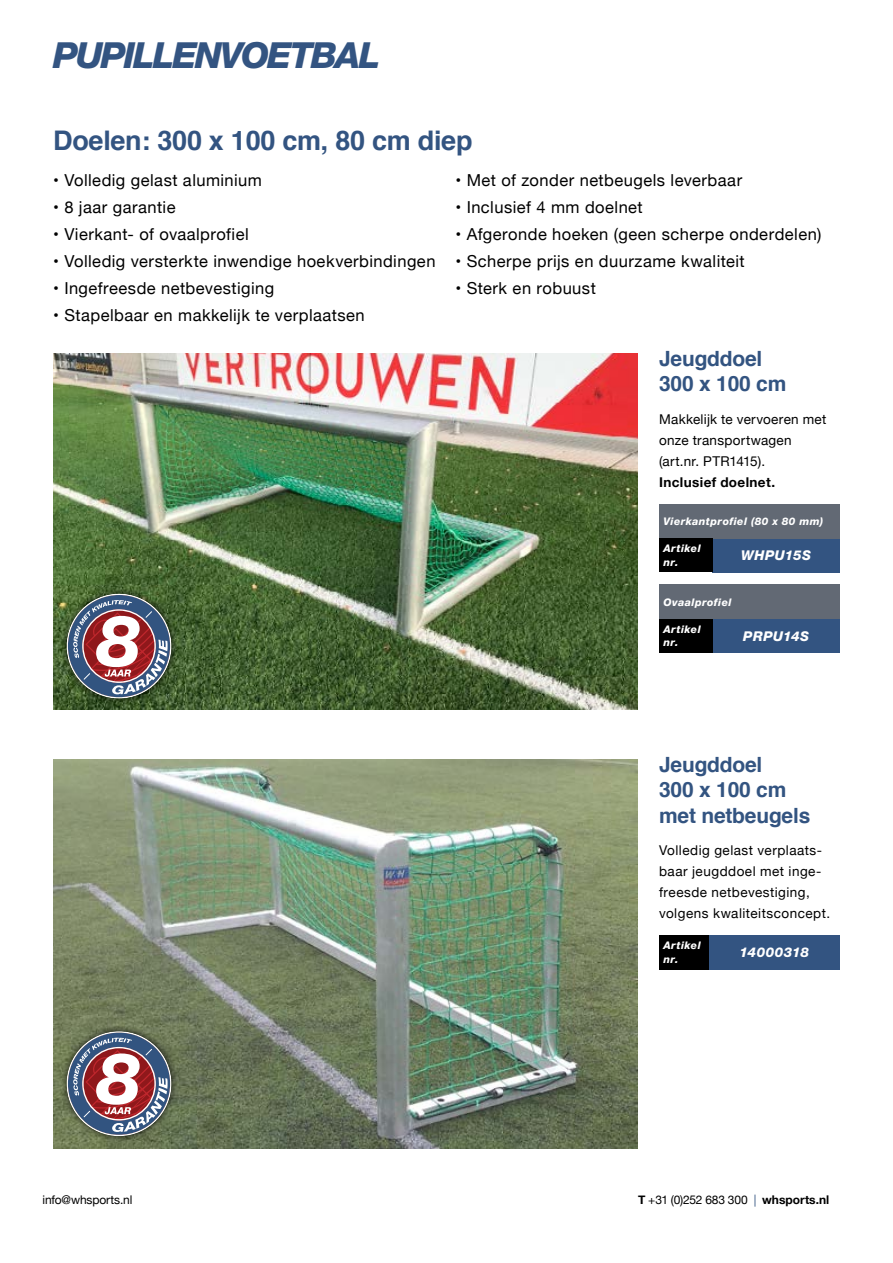
<style>
.page{position:relative;width:893px;height:1263px;background:#fff}
.page>*{position:absolute;margin:0;border:0;box-sizing:border-box;transform-origin:0 0}
.t1{font:italic 800 36px "Helvetica Neue LT Pro";letter-spacing:-.05em;color:#335481}
.t2{font:700 27px "Helvetica";letter-spacing:-.01em;color:#335481}
.t3{font:700 21px/25.2px "Helvetica";letter-spacing:-.01em;color:#335481}
.t4{font:16.5px "Helvetica Neue";letter-spacing:.03em;color:#000}
.t5{font:13.5px/21px "Helvetica Neue";letter-spacing:.035em;color:#000}
.t6{font:italic 800 13.5px "Helvetica Neue LT Pro";letter-spacing:.04em;color:#fff}
.t7{font:700 13.5px "Helvetica Neue";letter-spacing:.03em;color:#000}
.t8{font:12px "Helvetica Neue";letter-spacing:-.01em;color:#000}
.t9{font:italic 800 10.5px/13.5px "Helvetica Neue LT Pro";letter-spacing:.045em;color:#fff}
.s1{font-weight:700}
.s2{color:#335481}
</style>
<div class="page">
<div style="left:713px;top:538px;width:127px;height:34px;background:#335481"></div>
<div style="left:713px;top:619px;width:127px;height:34px;background:#335481"></div>
<div style="left:659px;top:504px;width:181px;height:34px;background:#626974"></div>
<div style="left:659px;top:585px;width:181px;height:34px;background:#626974"></div>
<div style="left:659px;top:538px;width:54px;height:34px;background:#000"></div>
<div style="left:659px;top:619px;width:54px;height:34px;background:#000"></div>
<div style="left:709px;top:935px;width:131px;height:34px;background:#335481"></div>
<div style="left:659px;top:935px;width:50px;height:34px;background:#000"></div>
<img style="left:53px;top:353px;width:585px;height:357px">
<img style="left:53px;top:759px;width:585px;height:389px">
<div style="left:60px;top:587px;width:118px;height:119px;background:#000;opacity:.75"></div>
<svg style="left:67px;top:594px;width:104px;height:105px"></svg>
<div style="left:60px;top:1024px;width:118px;height:119px;background:#000;opacity:.75"></div>
<svg style="left:67px;top:1031px;width:104px;height:105px"></svg>
<h1 class="t1" style="left:53px;top:34px;width:328px">PUPILLENVOETBAL</h1>
<h2 class="t2" style="left:53px;top:119px;width:421px">Doelen: 300 x 100 cm, 80 cm diep</h2>
<p class="t4" style="left:53px;top:168px;width:210px">• Volledig gelast aluminium</p>
<p class="t4" style="left:53px;top:195px;width:124px">• 8 jaar garantie</p>
<p class="t4" style="left:53px;top:222px;width:197px">• Vierkant- of ovaalprofiel</p>
<p class="t4" style="left:53px;top:249px;width:384px">• Volledig versterkte inwendige hoekverbindingen</p>
<p class="t4" style="left:53px;top:276px;width:223px">• Ingefreesde netbevestiging</p>
<p class="t4" style="left:53px;top:303px;width:313px">• Stapelbaar en makkelijk te verplaatsen</p>
<p class="t4" style="left:455px;top:168px;width:288px">• Met of zonder netbeugels leverbaar</p>
<p class="t4" style="left:455px;top:195px;width:189px">• Inclusief 4 mm doelnet</p>
<p class="t4" style="left:455px;top:222px;width:367px">• Afgeronde hoeken (geen scherpe onderdelen)</p>
<p class="t4" style="left:455px;top:249px;width:291px">• Scherpe prijs en duurzame kwaliteit</p>
<p class="t4" style="left:455px;top:276px;width:142px">• Sterk en robuust</p>
<p class="t3" style="left:659px;top:346px;width:129px">Jeugddoel<br>300 x 100 cm</p>
<p class="t5" style="left:659px;top:410px;width:169px">Makkelijk te vervoeren met onze transportwagen (art.nr. PTR1415).</p>
<p class="t7" style="left:659px;top:472px;width:117px">Inclusief doelnet.</p>
<p class="t9" style="left:663px;top:514px;width:161px">Vierkantprofiel (80 x 80 mm)</p>
<p class="t9" style="left:663px;top:541px;width:39px">Artikel nr.</p>
<p class="t6" style="left:741px;top:547px;width:71px">WHPU15S</p>
<p class="t9" style="left:663px;top:595px;width:70px">Ovaalprofiel</p>
<p class="t9" style="left:663px;top:622px;width:39px">Artikel nr.</p>
<p class="t6" style="left:743px;top:628px;width:67px">PRPU14S</p>
<p class="t3" style="left:659px;top:752px;width:153px">Jeugddoel<br>300 x 100 cm met netbeugels</p>
<p class="t5" style="left:659px;top:841px;width:172px">Volledig gelast verplaats&shy;baar jeugddoel met inge&shy;freesde netbevestiging, volgens kwaliteitsconcept.</p>
<p class="t9" style="left:663px;top:939px;width:39px">Artikel nr.</p>
<p class="t6" style="left:740px;top:944px;width:71px">14000318</p>
<p class="t8" style="left:43px;top:1191px;width:91px">info@whsports.nl</p>
<p class="t8" style="left:638px;top:1191px;width:193px"><span class="s1">T</span> +31 (0)252 683 300 <span class="s2">|</span> <span class="s1">whsports.nl</span></p>
</div>
